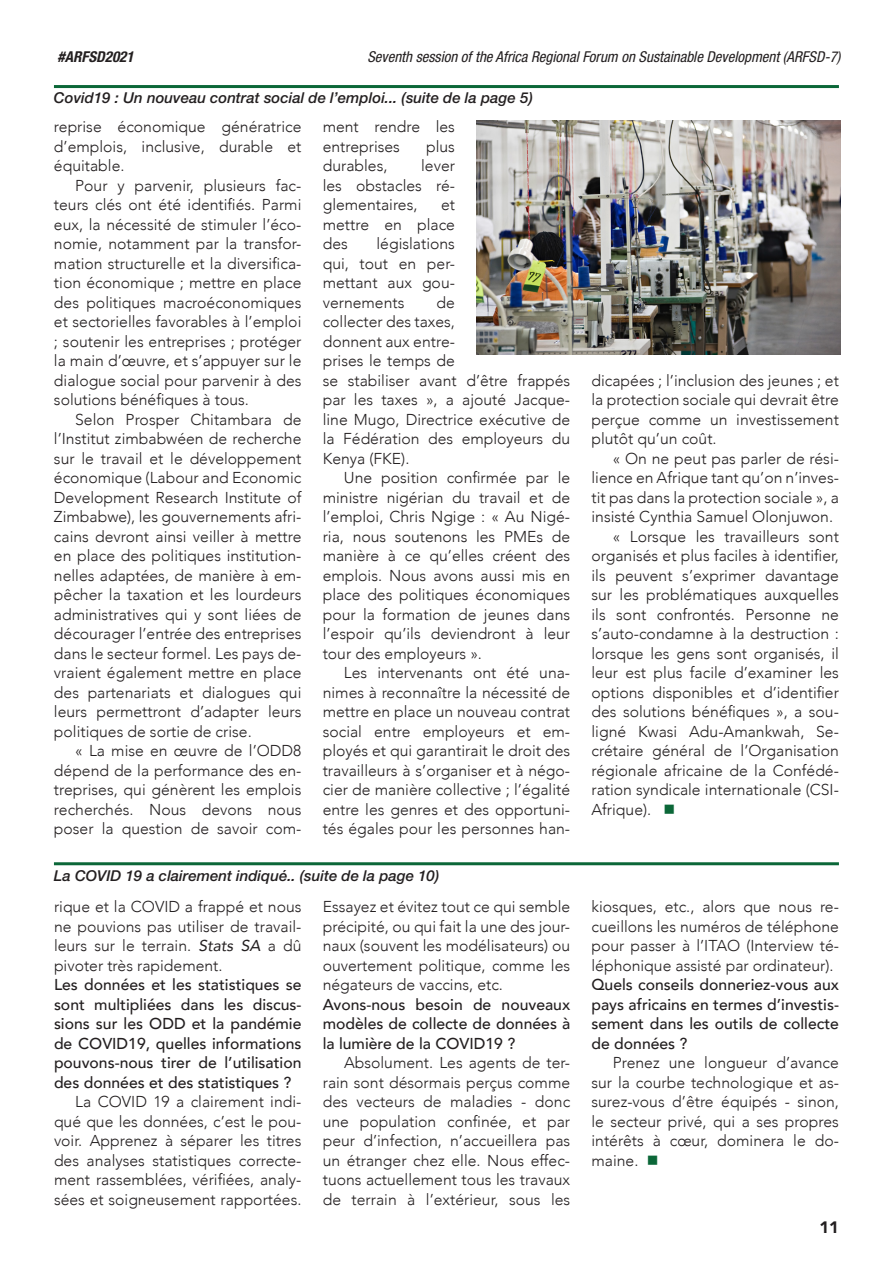
<style>
.page{position:relative;width:893px;height:1263px;background:#fff}
.page>*{position:absolute;margin:0;border:0;box-sizing:border-box;transform-origin:0 0}
.t1{font:900 16.5px "Avenir";color:#231f20}
._01_BodyText{font:300 15.75px/19.5px "Avenir";color:#231f20;text-align:justify}
._01_BodyText-2{font:500 15.75px/19.5px "Avenir";color:#231f20;text-align:justify}
._09_Continued_headin{font:italic 500 15px "Helvetica Neue LT Std";color:#231f20}
.t2{font:italic condensed 15px "Helvetica Neue LT Std";color:#231f20}
.t3{font:italic 700 condensed 15px "Helvetica Neue LT Std";color:#231f20}
.s1{font-weight:400;font-style:italic}
.s2{color:#0b6738}
</style>
<div class="page">
<img style="left:476px;top:120px;width:364px;height:234px">
<hr style="left:54px;top:85px;width:785px;height:3px;background:#0b6738">
<hr style="left:54px;top:862px;width:785px;height:3px;background:#0b6738">
<p class="t3" style="left:58px;top:47px;width:78px">#ARFSD2021</p>
<p class="t2" style="left:367px;top:48px;width:475px">Seventh session of the Africa Regional Forum on Sustainable Development (ARFSD-7)</p>
<p class="_09_Continued_headin" style="left:54px;top:89px;width:480px">Covid19 : Un nouveau contrat social de l’emploi... (suite de la page 5)</p>
<p class="_01_BodyText" style="left:54px;top:117px;width:249px">reprise économique génératrice d’emplois, inclusive, durable et équitable.</p>
<p class="_01_BodyText" style="left:54px;top:175px;width:249px;text-indent:21px">Pour y parvenir, plusieurs fac&shy;teurs clés ont été identifiés. Parmi eux, la nécessité de stimuler l’éco&shy;nomie, notamment par la transfor&shy;mation structurelle et la diversifica&shy;tion économique ; mettre en place des politiques macroéconomiques et sectorielles favorables à l’emploi ; soutenir les entreprises ; protéger la main d’œuvre, et s’appuyer sur le dialogue social pour parvenir à des solutions bénéfiques à tous.</p>
<p class="_01_BodyText" style="left:54px;top:409px;width:249px;text-indent:21px">Selon Prosper Chitambara de l’Institut zimbabwéen de recherche sur le travail et le développement économique (Labour and Economic Development Research Institute of Zimbabwe), les gouvernements afri&shy;cains devront ainsi veiller à mettre en place des politiques institution&shy;nelles adaptées, de manière à em&shy;pêcher la taxation et les lourdeurs administratives qui y sont liées de décourager l’entrée des entreprises dans le secteur formel. Les pays de&shy;vraient également mettre en place des partenariats et dialogues qui leurs permettront d’adapter leurs politiques de sortie de crise.</p>
<p class="_01_BodyText" style="left:54px;top:741px;width:249px;text-indent:21px">« La mise en œuvre de l’ODD8 dépend de la performance des en&shy;treprises, qui génèrent les emplois recherchés. Nous devons nous poser la question de savoir com-</p>
<p class="_01_BodyText" style="left:323px;top:117px;width:134px">ment rendre les entreprises</p>
<p class="_01_BodyText" style="left:426px;top:136px;width:30px">plus</p>
<p class="_01_BodyText" style="left:323px;top:156px;width:66px">durables,</p>
<p class="_01_BodyText" style="left:323px;top:156px;width:134px;text-indent:98px">lever les obstacles ré&shy;glementaires,</p>
<p class="_01_BodyText" style="left:323px;top:195px;width:134px;text-indent:118px">et mettre en place des</p>
<p class="_01_BodyText" style="left:323px;top:234px;width:134px;text-indent:54px">législations qui, tout en per&shy;mettant aux gou&shy;vernements</p>
<p class="_01_BodyText" style="left:323px;top:292px;width:249px;text-align:left;text-indent:114px">de<br>collecter des taxes,<br>donnent aux entre-<br>prises le temps de<br>se stabiliser avant d’être frappés par les taxes », a ajouté Jacque&shy;line Mugo, Directrice exécutive de la Fédération des employeurs du<br>Kenya (FKE).</p>
<p class="_01_BodyText" style="left:323px;top:468px;width:249px;text-indent:21px">Une position confirmée par le ministre nigérian du travail et de l’emploi, Chris Ngige : « Au Nigé&shy;ria, nous soutenons les PMEs de manière à ce qu’elles créent des emplois. Nous avons aussi mis en place des politiques économiques pour la formation de jeunes dans l’espoir qu’ils deviendront à leur tour des employeurs ».</p>
<p class="_01_BodyText" style="left:323px;top:663px;width:249px;text-indent:21px">Les intervenants ont été una&shy;nimes à reconnaître la nécessité de mettre en place un nouveau contrat social entre employeurs et em&shy;ployés et qui garantirait le droit des travailleurs à s’organiser et à négo&shy;cier de manière collective ; l’égalité entre les genres et des opportuni&shy;tés égales pour les personnes han-</p>
<p class="_09_Continued_headin" style="left:54px;top:866px;width:387px">La COVID 19 a clairement indiqué.. (suite de la page 10)</p>
<p class="_01_BodyText" style="left:54px;top:897px;width:249px">rique et la COVID a frappé et nous ne pouvions pas utiliser de travail&shy;leurs sur le terrain. <span class="s1">Stats SA</span> a dû pivoter très rapidement.</p>
<p class="_01_BodyText-2" style="left:54px;top:974px;width:249px">Les données et les statistiques se sont multipliées dans les discus&shy;sions sur les ODD et la pandémie de COVID19, quelles informations pouvons-nous tirer de l’utilisation des données et des statistiques ?</p>
<p class="_01_BodyText" style="left:54px;top:1092px;width:249px;text-indent:21px">La COVID 19 a clairement indi&shy;qué que les données, c’est le pou&shy;voir. Apprenez à séparer les titres des analyses statistiques correcte&shy;ment rassemblées, vérifiées, analy&shy;sées et soigneusement rapportées.</p>
<p class="_01_BodyText" style="left:323px;top:897px;width:249px">Essayez et évitez tout ce qui semble précipité, ou qui fait la une des jour&shy;naux (souvent les modélisateurs) ou ouvertement politique, comme les négateurs de vaccins, etc.</p>
<p class="_01_BodyText-2" style="left:323px;top:993px;width:249px">Avons-nous besoin de nouveaux modèles de collecte de données à la lumière de la COVID19 ?</p>
<p class="_01_BodyText" style="left:323px;top:1053px;width:249px;text-indent:21px">Absolument. Les agents de ter&shy;rain sont désormais perçus comme des vecteurs de maladies - donc une population confinée, et par peur d’infection, n’accueillera pas un étranger chez elle. Nous effec&shy;tuons actuellement tous les travaux de terrain à l’extérieur, sous les</p>
<p class="_01_BodyText" style="left:591px;top:370px;width:249px">dicapées ; l’inclusion des jeunes ; et la protection sociale qui devrait être perçue comme un investissement plutôt qu’un coût.</p>
<p class="_01_BodyText" style="left:591px;top:448px;width:249px;text-indent:21px">« On ne peut pas parler de rési&shy;lience en Afrique tant qu’on n’inves&shy;tit pas dans la protection sociale », a insisté Cynthia Samuel Olonjuwon.</p>
<p class="_01_BodyText" style="left:591px;top:526px;width:249px;text-indent:21px">« Lorsque les travailleurs sont organisés et plus faciles à identifier, ils peuvent s’exprimer davantage sur les problématiques auxquelles ils sont confrontés. Personne ne s’auto-condamne à la destruction : lorsque les gens sont organisés, il leur est plus facile d’examiner les options disponibles et d’identifier des solutions bénéfiques », a sou&shy;ligné Kwasi Adu-Amankwah, Se&shy;crétaire général de l’Organisation régionale africaine de la Confédé&shy;ration syndicale internationale (CSI-Afrique). <span class="s2">■</span></p>
<p class="_01_BodyText" style="left:591px;top:897px;width:249px">kiosques, etc., alors que nous re&shy;cueillons les numéros de téléphone pour passer à l’ITAO (Interview té&shy;léphonique assisté par ordinateur).</p>
<p class="_01_BodyText-2" style="left:591px;top:974px;width:249px">Quels conseils donneriez-vous aux pays africains en termes d’investis&shy;sement dans les outils de collecte de données ?</p>
<p class="_01_BodyText" style="left:591px;top:1053px;width:249px;text-indent:21px">Prenez une longueur d’avance sur la courbe technologique et as&shy;surez-vous d’être équipés - sinon, le secteur privé, qui a ses propres intérêts à cœur, dominera le do&shy;maine. <span class="s2">■</span></p>
<p class="t1" style="left:819px;top:1213px;width:21px">11</p>
</div>
